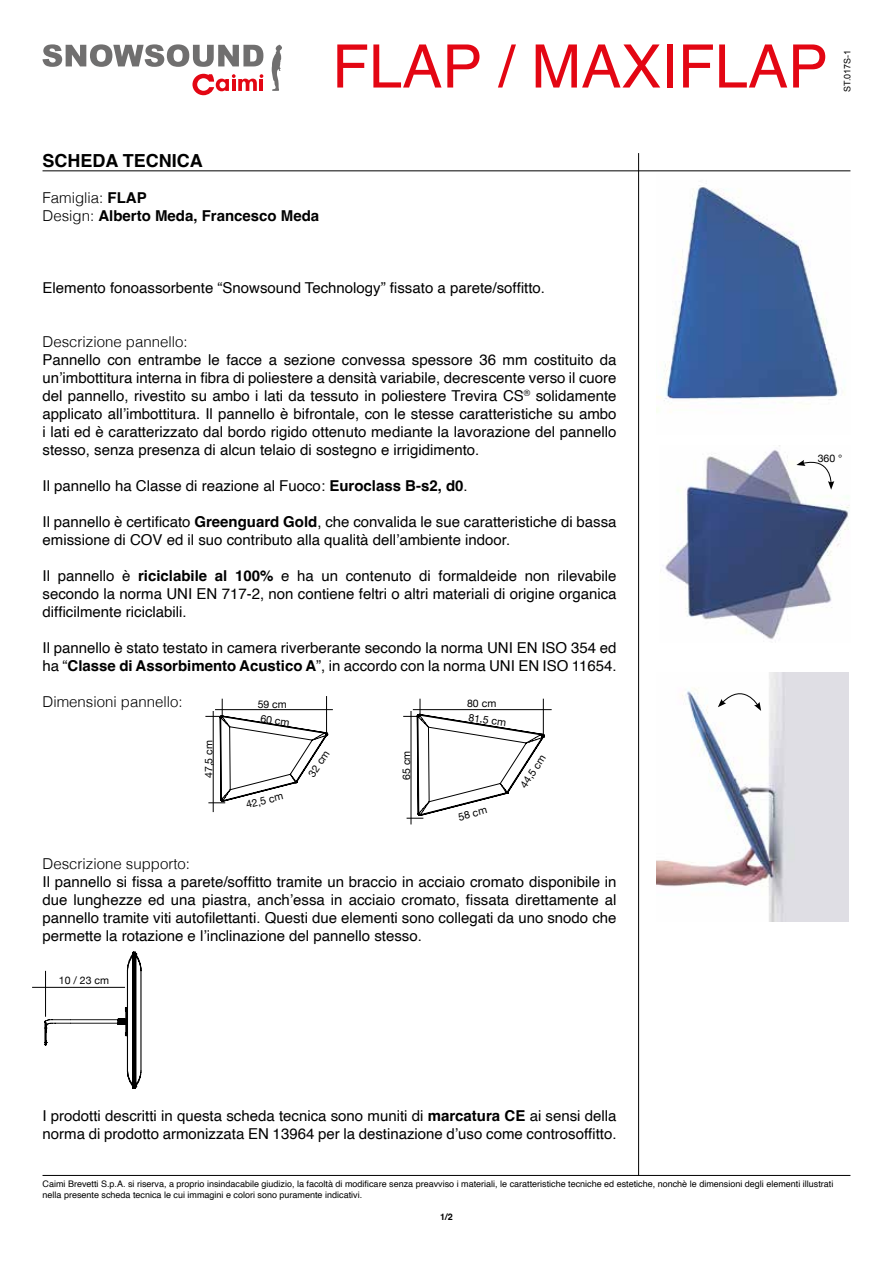
<style>
.page{position:relative;width:893px;height:1263px;background:#fff}
.page>*{position:absolute;margin:0;border:0;box-sizing:border-box;transform-origin:0 0}
.t1{font:60px "Helvetica";color:#e30613}
.t2{font:700 18px "Helvetica";color:#000}
.t3{font:15px/18px "Helvetica";color:#000;text-align:justify}
.t4{font:300 15px "Helvetica";color:#000}
.t5{font:700 15px/18px "Helvetica";color:#000}
.t6{font:10.5px "Helvetica Neue";color:#000}
.t7{font:9px/10.8px "Helvetica";color:#000}
.t8{font:9px "Arial";color:#000}
.t9{font:700 9px "Helvetica";color:#000}
.s1{font-weight:300}
.s2{font-weight:700}
</style>
<div class="page">
<hr style="left:43px;top:170px;width:807px;height:1px;background:#000">
<hr style="left:43px;top:1175px;width:807px;height:1px;background:#000">
<hr style="left:638px;top:153px;width:1px;height:1022px;background:#000">
<img style="left:657px;top:185px;width:188px;height:228px">
<hr style="left:213px;top:711px;width:1px;height:101px;background:#000">
<svg style="left:205px;top:699px;width:121px;height:104px"></svg>
<hr style="left:326px;top:696px;width:1px;height:41px;background:#000">
<hr style="left:215px;top:709px;width:118px;height:1px;background:#000">
<hr style="left:411px;top:711px;width:1px;height:113px;background:#000">
<svg style="left:403px;top:699px;width:141px;height:120px"></svg>
<hr style="left:543px;top:699px;width:1px;height:36px;background:#000">
<hr style="left:413px;top:709px;width:139px;height:1px;background:#000">
<hr style="left:32px;top:987px;width:93px;height:1px;background:#000">
<svg style="left:45px;top:952px;width:97px;height:137px"></svg>
<hr style="left:71px;top:1019px;width:47px;height:1px;background:#000">
<img style="left:663px;top:445px;width:187px;height:195px">
<svg style="left:796px;top:456px;width:38px;height:34px"></svg>
<img style="left:657px;top:672px;width:192px;height:250px">
<svg style="left:718px;top:681px;width:43px;height:30px"></svg>
<svg style="left:43px;top:44px;width:220px;height:23px"></svg>
<svg style="left:272px;top:45px;width:10px;height:46px"></svg>
<svg style="left:192px;top:74px;width:71px;height:21px"></svg>
<h1 class="t1" style="left:332px;top:20px;width:497px">FLAP / MAXIFLAP</h1>
<p class="t8" style="left:841px;top:92px;width:44px;rotate:-90deg">ST.017S-1</p>
<p class="t2" style="left:43px;top:149px;width:162px">SCHEDA TECNICA</p>
<p class="t5" style="left:43px;top:190px;width:278px"><span class="s1">Famiglia:</span> FLAP<br><span class="s1">Design:</span> Alberto Meda, Francesco Meda</p>
<p class="t3" style="left:43px;top:279px;width:504px">Elemento fonoassorbente “Snowsound Technology” fissato a parete/soffitto.</p>
<p class="t4" style="left:43px;top:329px;width:147px">Descrizione pannello:</p>
<p class="t3" style="left:43px;top:351px;width:576px">Pannello con entrambe le facce a sezione convessa spessore 36 mm costituito da un’imbottitura interna in fibra di poliestere a densità variabile, decrescente verso il cuore del pannello, rivestito su ambo i lati da tessuto in poliestere Trevira CS<sup>®</sup> solidamente applicato all’imbottitura. Il pannello è bifrontale, con le stesse caratteristiche su ambo i lati ed è caratterizzato dal bordo rigido ottenuto mediante la lavorazione del pannello stesso, senza presenza di alcun telaio di sostegno e irrigidimento.</p>
<p class="t3" style="left:43px;top:477px;width:427px">Il pannello ha Classe di reazione al Fuoco: <span class="s2">Euroclass B-s2, d0</span>.</p>
<p class="t3" style="left:43px;top:513px;width:576px">Il pannello è certificato <span class="s2">Greenguard Gold</span>, che convalida le sue caratteristiche di bassa emissione di COV ed il suo contributo alla qualità dell’ambiente indoor.</p>
<p class="t3" style="left:43px;top:567px;width:575px">Il pannello è <span class="s2">riciclabile al 100%</span> e ha un contenuto di formaldeide non rilevabile secondo la norma UNI EN 717-2, non contiene feltri o altri materiali di origine organica difficilmente riciclabili.</p>
<p class="t3" style="left:43px;top:639px;width:576px">Il pannello è stato testato in camera riverberante secondo la norma UNI EN ISO 354 ed ha “<span class="s2">Classe di Assorbimento Acustico A</span>”, in accordo con la norma UNI EN ISO 11654.</p>
<p class="t4" style="left:43px;top:689px;width:142px">Dimensioni pannello:</p>
<p class="t6" style="left:467px;top:696px;width:31px">80 cm</p>
<p class="t6" style="left:470px;top:709px;width:39px;rotate:8deg">81,5 cm</p>
<p class="t6" style="left:258px;top:696px;width:31px">59 cm</p>
<p class="t6" style="left:262px;top:710px;width:31px;rotate:8deg">60 cm</p>
<p class="t6" style="left:201px;top:778px;width:39px;rotate:-90deg">47,5 cm</p>
<p class="t6" style="left:244px;top:797px;width:39px;rotate:-14deg">42,5 cm</p>
<p class="t6" style="left:304px;top:771px;width:31px;rotate:-56deg">32 cm</p>
<p class="t6" style="left:399px;top:780px;width:31px;rotate:-90deg">65 cm</p>
<p class="t6" style="left:457px;top:810px;width:31px;rotate:-15deg">58 cm</p>
<p class="t6" style="left:516px;top:783px;width:39px;rotate:-57deg">44,5 cm</p>
<p class="t4" style="left:43px;top:851px;width:149px">Descrizione supporto:</p>
<p class="t3" style="left:43px;top:873px;width:576px">Il pannello si fissa a parete/soffitto tramite un braccio in acciaio cromato disponibile in due lunghezze ed una piastra, anch’essa in acciaio cromato, fissata direttamente al pannello tramite viti autofilettanti. Questi due elementi sono collegati da uno snodo che permette la rotazione e l’inclinazione del pannello stesso.</p>
<p class="t6" style="left:59px;top:973px;width:52px">10 / 23 cm</p>
<p class="t3" style="left:43px;top:1107px;width:576px">I prodotti descritti in questa scheda tecnica sono muniti di <span class="s2">marcatura CE</span> ai sensi della norma di prodotto armonizzata EN 13964 per la destinazione d’uso come controsoffitto.</p>
<p class="t6" style="left:818px;top:451px;width:26px">360 °</p>
<p class="t7" style="left:43px;top:1178px;width:792px">Caimi Brevetti S.p.A. si riserva, a proprio insindacabile giudizio, la facoltà di modificare senza preavviso i materiali, le caratteristiche tecniche ed estetiche, nonchè le dimensioni degli elementi illustrati nella presente scheda tecnica le cui immagini e colori sono puramente indicativi.</p>
<p class="t9" style="left:440px;top:1212px;width:14px">1/2</p>
</div>
